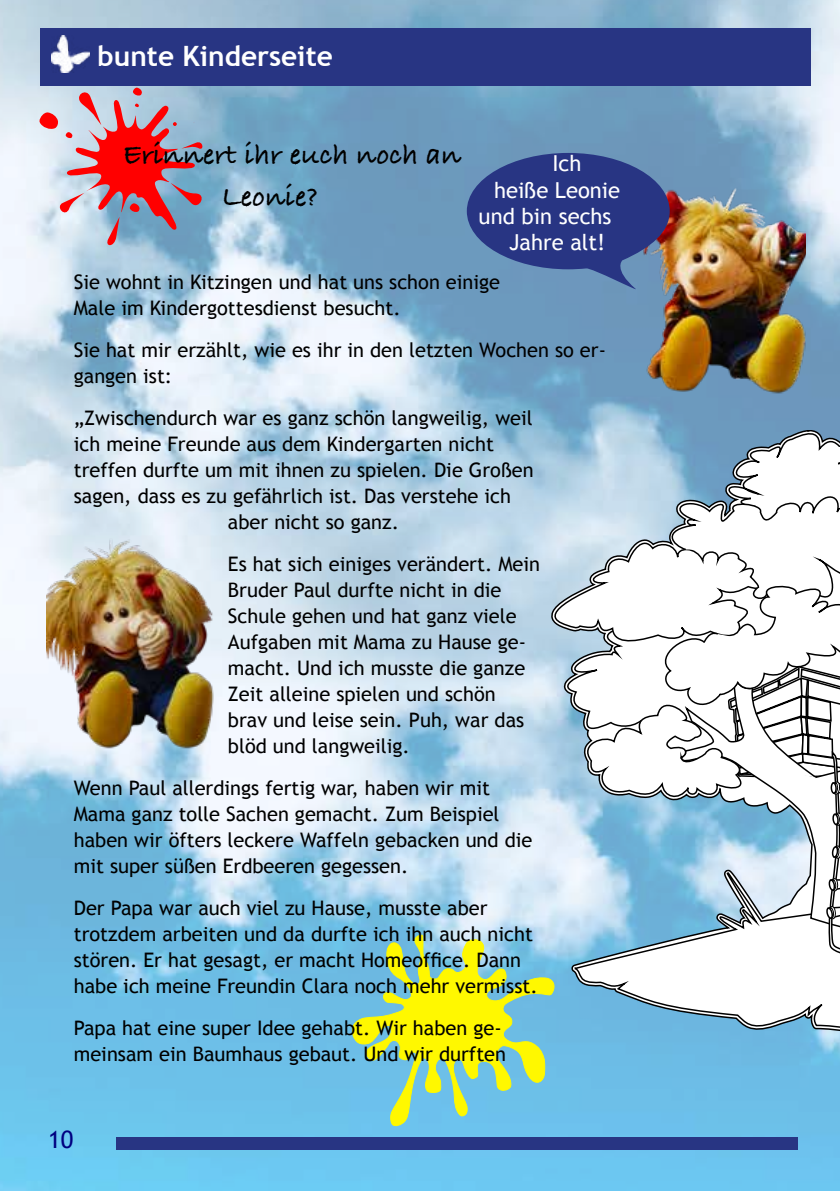
<style>
.page{position:relative;width:840px;height:1191px;background:#fff}
.page>*{position:absolute;margin:0;border:0;box-sizing:border-box;transform-origin:0 0}
.t1{font:700 30px/42px "Bradley Hand ITCTT";color:#000}
.t2{font:700 28px "Trebuchet MS";color:#fff}
.t3{font:24px "Trebuchet MS";color:#000080}
.t4{font:22px "Trebuchet MS";color:#fff}
.t5{font:20px/26px "Trebuchet MS";color:#000}
</style>
<div class="page">
<img style="left:0;top:0;width:839px;height:1191px">
<div style="left:40px;top:28px;width:770px;height:57px;background:#283583"></div>
<img style="left:51px;top:35px;width:39px;height:37px">
<div style="left:116px;top:1137px;width:681px;height:12px;background:#283583"></div>
<svg style="left:39px;top:86px;width:169px;height:162px"></svg>
<svg style="left:352px;top:430px;width:487px;height:697px"></svg>
<img style="left:621px;top:181px;width:184px;height:218px">
<img style="left:46px;top:531px;width:171px;height:219px">
<svg style="left:466px;top:153px;width:203px;height:139px"></svg>
<h2 class="t2" style="left:97px;top:39px;width:237px">bunte Kinderseite</h2>
<h1 class="t1" style="left:222px;top:132px;width:241px;text-indent:-99px">Erinnert ihr euch noch an<br>Leonie?</h1>
<p class="t4" style="left:552px;top:150px;width:31px">Ich</p>
<p class="t4" style="left:493px;top:177px;width:128px">heiße Leonie</p>
<p class="t4" style="left:478px;top:203px;width:134px">und bin sechs</p>
<p class="t4" style="left:508px;top:230px;width:98px">Jahre alt!</p>
<p class="t5" style="left:74px;top:269px;width:427px">Sie wohnt in Kitzingen und hat uns schon einige<br>Male im Kindergottesdienst besucht.</p>
<p class="t5" style="left:74px;top:337px;width:533px">Sie hat mir erzählt, wie es ihr in den letzten Wochen so er&shy;gangen ist:</p>
<p class="t5" style="left:74px;top:405px;width:460px">„Zwischendurch war es ganz schön langweilig, weil</p>
<p class="t5" style="left:74px;top:431px;width:421px">ich meine Freunde aus dem Kindergarten nicht</p>
<p class="t5" style="left:74px;top:457px;width:461px">treffen durfte um mit ihnen zu spielen. Die Großen</p>
<p class="t5" style="left:74px;top:483px;width:438px">sagen, dass es zu gefährlich ist. Das verstehe ich</p>
<p class="t5" style="left:228px;top:509px;width:172px">aber nicht so ganz.</p>
<p class="t5" style="left:228px;top:551px;width:313px">Es hat sich einiges verändert. Mein<br>Bruder Paul durfte nicht in die<br>Schule gehen und hat ganz viele<br>Aufgaben mit Mama zu Hause ge&shy;macht. Und ich musste die ganze<br>Zeit alleine spielen und schön<br>brav und leise sein. Puh, war das blöd und langweilig.</p>
<p class="t5" style="left:74px;top:775px;width:460px">Wenn Paul allerdings fertig war, haben wir mit Mama ganz tolle Sachen gemacht. Zum Beispiel haben wir öfters leckere Waffeln gebacken und die mit super süßen Erdbeeren gegessen.</p>
<p class="t5" style="left:74px;top:895px;width:465px">Der Papa war auch viel zu Hause, musste aber trotzdem arbeiten und da durfte ich ihn auch nicht stören. Er hat gesagt, er macht Homeoffice. Dann habe ich meine Freundin Clara noch mehr vermisst.</p>
<p class="t5" style="left:74px;top:1015px;width:433px">Papa hat eine super Idee gehabt. Wir haben ge&shy;meinsam ein Baumhaus gebaut. Und wir durften</p>
<p class="t3" style="left:48px;top:1125px;width:27px">10</p>
</div>
